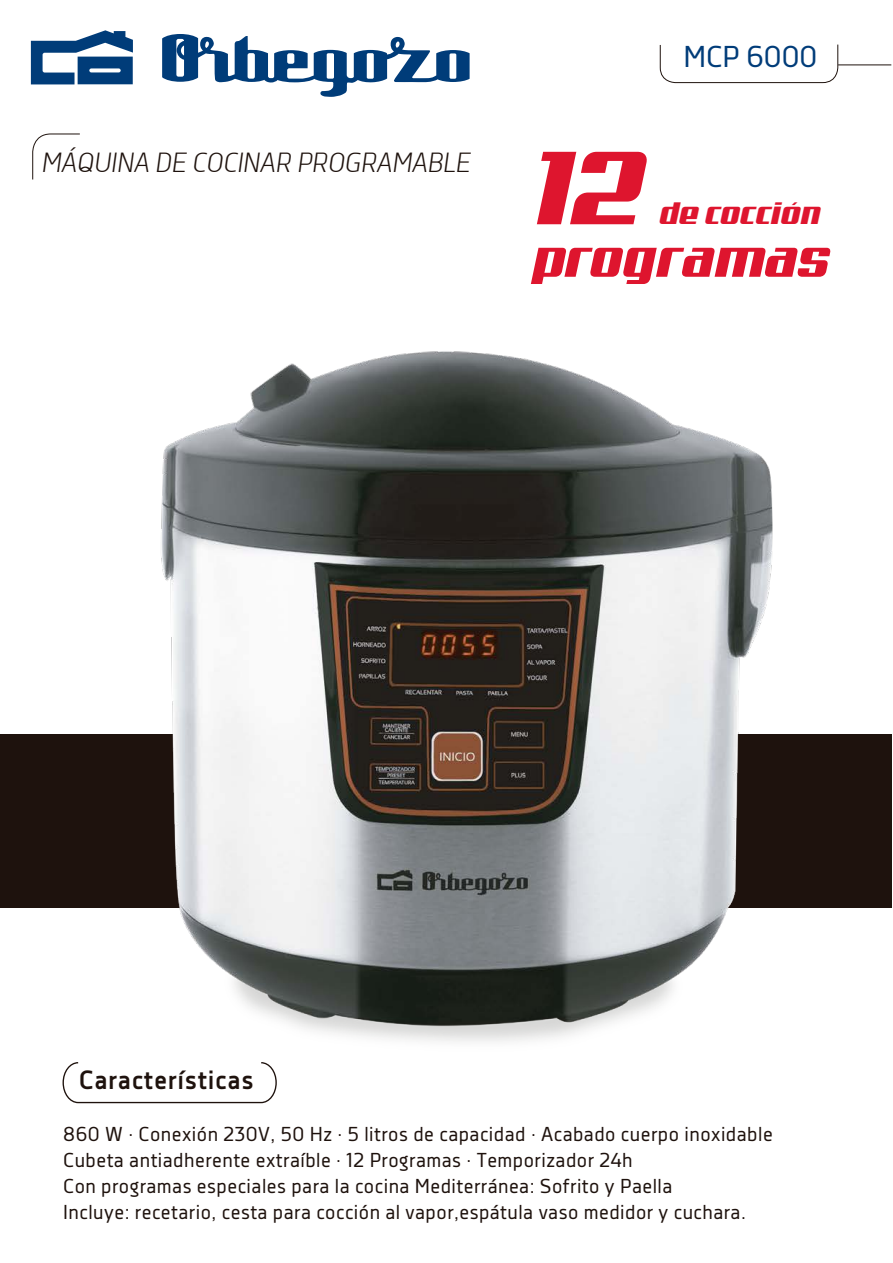
<style>
.page{position:relative;width:893px;height:1263px;background:#fff}
.page>*{position:absolute;margin:0;border:0;box-sizing:border-box;transform-origin:0 0}
.t1{font:105px "Aero";color:#de152e}
.t2{font:52.5px "Aero";color:#de152e}
.t3{font:31.5px "Aero";color:#de152e}
.t4{font:30px "Decima Nova";color:#003c79}
.t5{font:italic 300 27px "Decima Nova";color:#1e120d}
.t6{font:700 26.25px "Decima Nova";letter-spacing:.025em;color:#1e120d}
.t7{font:20.1px/26.1px "Decima Nova";letter-spacing:.025em;color:#1e120d}
</style>
<div class="page">
<div style="left:0;top:734px;width:892px;height:174px;background:#1e120d"></div>
<hr style="left:838px;top:65px;width:53px;height:1px;background:#1e120d">
<svg style="left:660px;top:44px;width:178px;height:39px"></svg>
<svg style="left:31px;top:30px;width:439px;height:67px"></svg>
<svg style="left:32px;top:133px;width:48px;height:47px"></svg>
<svg style="left:62px;top:1062px;width:213px;height:42px"></svg>
<img style="left:121px;top:351px;width:652px;height:742px">
<div style="left:692px;top:993px;width:152px;height:106px;background:#fff"></div>
<h3 class="t5" style="left:42px;top:147px;width:430px">MÁQUINA DE COCINAR PROGRAMABLE</h3>
<h3 class="t4" style="left:683px;top:39px;width:135px">MCP 6000</h3>
<h1 class="t1" style="left:532px;top:129px;width:115px">12</h1>
<h2 class="t2" style="left:532px;top:229px;width:300px">programas</h2>
<h3 class="t3" style="left:660px;top:196px;width:162px">de cocción</h3>
<h3 class="t6" style="left:79px;top:1065px;width:176px">Características</h3>
<p class="t7" style="left:63px;top:1121px;width:711px">860 W · Conexión 230V, 50 Hz · 5 litros de capacidad · Acabado cuerpo inoxidable Cubeta antiadherente extraíble · 12 Programas · Temporizador 24h<br>Con programas especiales para la cocina Mediterránea: Sofrito y Paella<br>Incluye: recetario, cesta para cocción al vapor,espátula vaso medidor y cuchara.</p>
</div>
